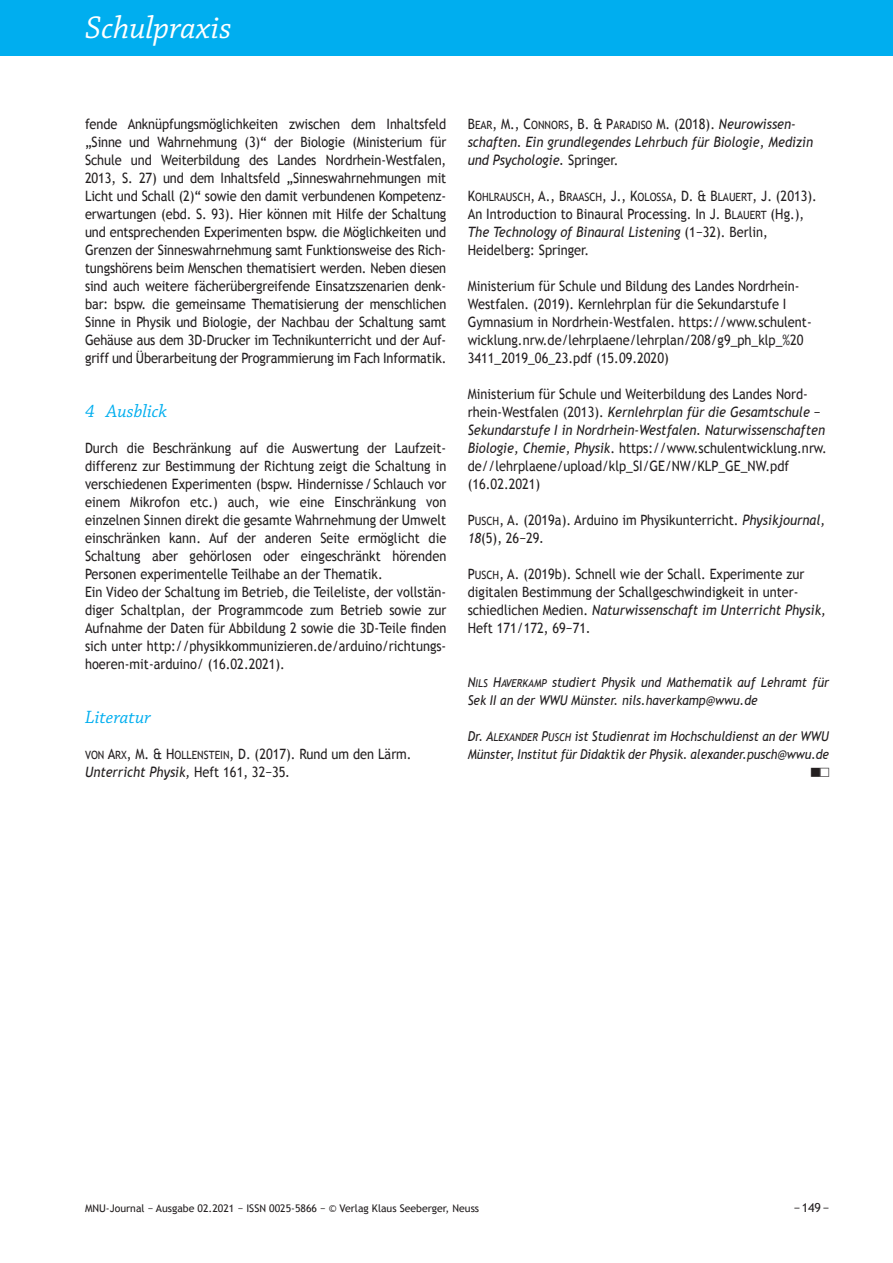
<style>
.page{position:relative;width:893px;height:1263px;background:#fff}
.page>*{position:absolute;margin:0;border:0;box-sizing:border-box;transform-origin:0 0}
.t1{font:italic 33px "Chaparral Pro";color:#fff}
.t2{font:italic 18.75px "Chaparral Pro";color:#00aeef}
.t3{font:14.25px/18px "Trebuchet MS";color:#231f20;scale:.9 1}
.t4{font:italic 14.25px/18px "Trebuchet MS";color:#231f20;scale:.9 1}
.t5{font:italic 13.5px/18px "Trebuchet MS";color:#231f20;scale:.9 1}
.t6{font:12.3px "Trebuchet MS";color:#231f20}
.t7{font:11.4px "Trebuchet MS";color:#231f20;scale:.9 1}
.t8{font:10.5px "Trebuchet MS";color:#231f20}
.s1{font-size:11.4px}
.s2{font-style:italic}
.s3{font-style:normal}
.s4{font-style:normal;font-size:11.4px}
.s5{font-size:14.25px}
.s6{font-size:10.8px}
</style>
<div class="page">
<div style="left:0;top:0;width:893px;height:55px;background:#00aeef"></div>
<h1 class="t1" style="left:85px;top:15px;width:148px">Schulpraxis</h1>
<p class="t3" style="left:85px;top:114px;width:403px;text-align:justify">fende Anknüpfungsmöglichkeiten zwischen dem Inhaltsfeld „Sinne und Wahrnehmung (3)“ der Biologie (Ministerium für Schule und Weiterbildung des Landes Nordrhein-Westfalen, 2013, S. 27) und dem Inhaltsfeld „Sinneswahrnehmungen mit Licht und Schall (2)“ sowie den damit verbundenen Kompetenz&shy;erwartungen (ebd. S. 93). Hier können mit Hilfe der Schaltung und entsprechenden Experimenten bspw. die Möglichkeiten und Grenzen der Sinneswahrnehmung samt Funktionsweise des Rich&shy;tungshörens beim Menschen thematisiert werden. Neben diesen sind auch weitere fächerübergreifende Einsatzszenarien denk&shy;bar: bspw. die gemeinsame Thematisierung der mensch lichen Sinne in Physik und Biologie, der Nachbau der Schaltung samt Gehäuse aus dem 3D-Drucker im Technikunterricht und der Auf&shy;griff und Überarbeitung der Programmierung im Fach Informatik.</p>
<h2 class="t2" style="left:85px;top:403px;width:83px">4 Ausblick</h2>
<p class="t3" style="left:85px;top:438px;width:403px">Durch die Beschränkung auf die Auswertung der Laufzeit&shy;differenz zur Bestimmung der Richtung zeigt die Schaltung in verschiedenen Experimenten (bspw. Hindernisse / Schlauch vor einem Mikrofon etc.) auch, wie eine Einschränkung von einzelnen Sinnen direkt die gesamte Wahrnehmung der Umwelt einschränken kann. Auf der anderen Seite ermöglicht die Schaltung aber gehörlosen oder eingeschränkt hörenden Personen experimentelle Teilhabe an der Thematik.<br>Ein Video der Schaltung im Betrieb, die Teileliste, der vollstän&shy;diger Schaltplan, der Programmcode zum Betrieb sowie zur Aufnahme der Daten für Abbildung 2 sowie die 3D-Teile finden sich unter http://physikkommunizieren.de/arduino/richtungs&shy;hoeren-mit-arduino/ (16.02.2021).</p>
<h2 class="t2" style="left:85px;top:709px;width:67px">Literatur</h2>
<p class="t3" style="left:85px;top:744px;width:364px"><span class="s1">VON</span> A<span class="s1">RX</span>, M. &amp; H<span class="s1">OLLENSTEIN</span>, D. (2017). Rund um den Lärm.<br><span class="s2">Unterricht Physik,</span> Heft 161, 32−35<span class="s2">.</span></p>
<p class="t4" style="left:468px;top:114px;width:385px"><span class="s3">B</span><span class="s4">EAR</span><span class="s3">, M., C</span><span class="s4">ONNORS</span><span class="s3">, B. &amp; P</span><span class="s4">ARADISO</span> <span class="s3">M. (2018).</span> Neurowissen&shy;schaften. Ein grundlegendes Lehrbuch für Biologie, Medizin und Psychologie. <span class="s3">Springer.</span></p>
<p class="t7" style="left:468px;top:190px;width:389px"><span class="s5">K</span>OHLRAUSCH<span class="s5">, A., B</span>RAASCH<span class="s5">, J., K</span>OLOSSA<span class="s5">, D. &amp; B</span>LAUERT<span class="s5">, J. (2013).</span></p>
<p class="t3" style="left:468px;top:204px;width:375px">An Introduction to Binaural Processing. In J. B<span class="s1">LAUERT</span> (Hg.),<br><span class="s2">The Technology of Binaural Listening</span> (1−32). Berlin,<br>Heidelberg: Springer.</p>
<p class="t3" style="left:468px;top:276px;width:384px">Ministerium für Schule und Bildung des Landes Nordrhein-Westfalen. (2019). Kernlehrplan für die Sekundarstufe I Gymnasium in Nordrhein-Westfalen. https://www.schulent&shy;wicklung.nrw.de/lehrplaene/lehrplan/208/g9_ph_klp_%20<br>3411_2019_06_23.pdf (15.09.2020)</p>
<p class="t3" style="left:468px;top:384px;width:400px">Ministerium für Schule und Weiterbildung des Landes Nord&shy;rhein-Westfalen (2013). <span class="s2">Kernlehrplan für die Gesamtschule − Sekundarstufe I in Nordrhein-Westfalen. Naturwissenschaften Biologie, Chemie, Physik</span>. https://www.schulentwicklung.nrw. de//lehrplaene/upload/klp_SI/GE/NW/KLP_GE_NW.pdf (16.02.2021)</p>
<p class="t3" style="left:468px;top:510px;width:399px">P<span class="s1">USCH</span>, A. (2019a). Arduino im Physikunterricht. <span class="s2">Physikjournal,<br>18</span>(5), 26−29<span class="s2">.</span></p>
<p class="t3" style="left:468px;top:564px;width:399px">P<span class="s1">USCH</span>, A. (2019b). Schnell wie der Schall. Experimente zur digitalen Bestimmung der Schallgeschwindigkeit in unter&shy;schiedlichen Medien. <span class="s2">Naturwissenschaft im Unterricht Physik, </span>Heft 171/172, 69−71<span class="s2">.</span></p>
<p class="t5" style="left:468px;top:673px;width:403px">N<span class="s6">ILS</span> H<span class="s6">AVERKAMP</span> studiert Physik und Mathematik auf Lehramt für<br>Sek II an der WWU Münster. nils.haverkamp@wwu.de</p>
<p class="t5" style="left:468px;top:727px;width:403px">Dr. A<span class="s6">LEXANDER</span> P<span class="s6">USCH</span> ist Studienrat im Hochschuldienst an der WWU<br>Münster, Institut für Didaktik der Physik. alexander.pusch@wwu.de</p>
<p class="t8" style="left:85px;top:1202px;width:396px">MNU-Journal − Ausgabe 02.2021 − ISSN 0025-5866 − © Verlag Klaus Seeberger, Neuss</p>
<p class="t6" style="left:794px;top:1200px;width:37px">− 149 −</p>
</div>
